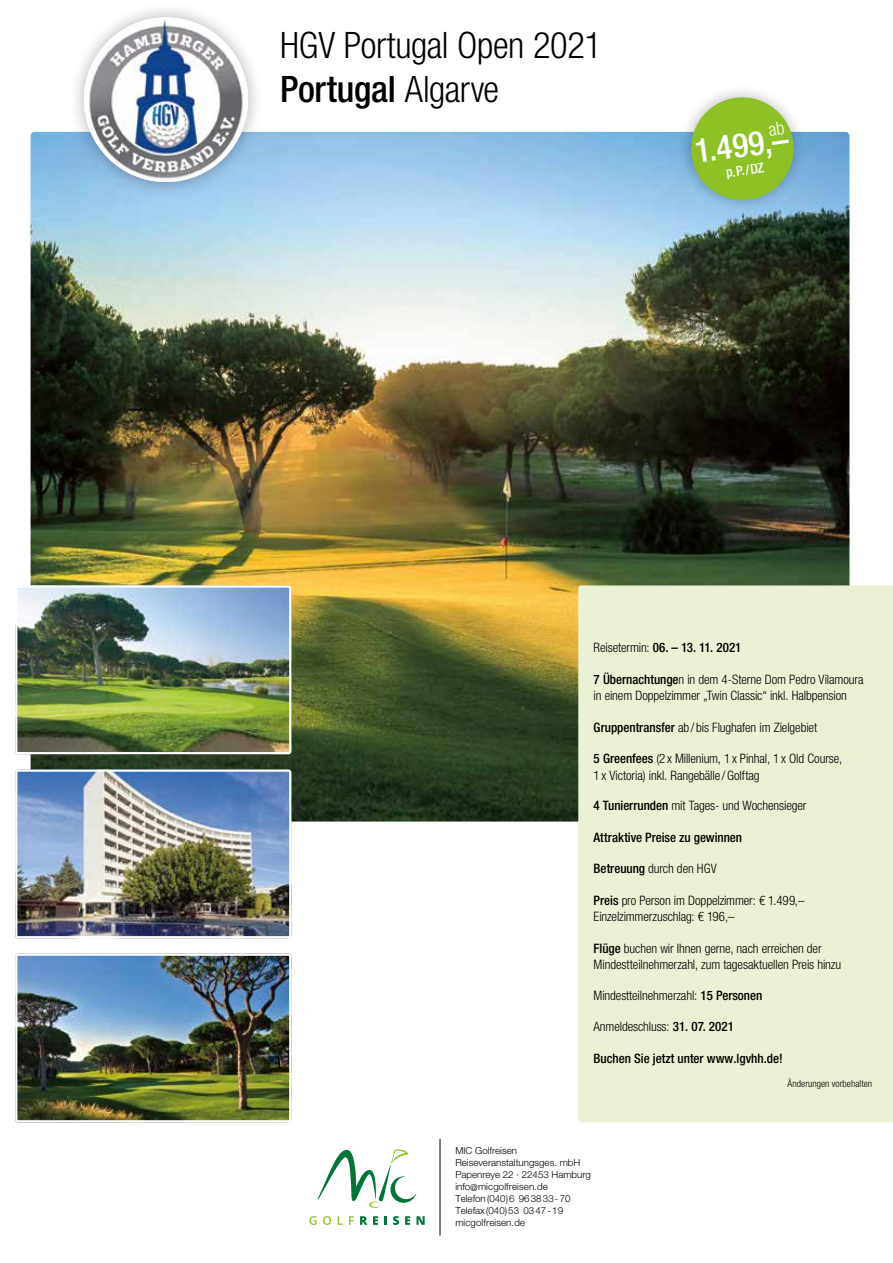
<style>
.page{position:relative;width:893px;height:1263px;background:#fff}
.page>*{position:absolute;margin:0;border:0;box-sizing:border-box;transform-origin:0 0}
.t1{font:300 condensed 36.45px/43.8px "Helvetica Neue LT Std";letter-spacing:-.01em;color:#000}
.t2{font:500 condensed 33.45px "Helvetica Neue LT Std";color:#fff}
.t3{font:500 condensed 13.65px "Helvetica Neue LT Std";color:#fff}
.t4{font:300 condensed 13.05px/16.2px "Helvetica Neue LT Std";letter-spacing:-.01em;color:#000}
.t5{font:500 condensed 13.05px "Helvetica Neue LT Std";color:#000}
.t6{font:300 9.75px/12px "Helvetica Neue LT Std";color:#000}
.t7{font:300 condensed 9.75px "Helvetica Neue LT Std";letter-spacing:.005em;color:#000}
.s1{font-weight:500}
.s2{font-weight:300}
</style>
<div class="page">
<img style="left:31px;top:132px;width:818px;height:689px">
<div style="left:68px;top:1px;width:196px;height:197px;background:#000;opacity:.3"></div>
<img style="left:84px;top:17px;width:164px;height:165px;border-radius:82px">
<div style="left:578px;top:585px;width:315px;height:537px;background:#eaf1d5"></div>
<svg style="left:310px;top:1216px;width:7px;height:9px"></svg>
<svg style="left:323px;top:1216px;width:8px;height:9px"></svg>
<svg style="left:338px;top:1216px;width:5px;height:9px"></svg>
<svg style="left:349px;top:1216px;width:5px;height:9px"></svg>
<svg style="left:360px;top:1216px;width:7px;height:9px"></svg>
<svg style="left:373px;top:1216px;width:5px;height:9px"></svg>
<svg style="left:384px;top:1216px;width:3px;height:9px"></svg>
<svg style="left:393px;top:1216px;width:6px;height:9px"></svg>
<svg style="left:405px;top:1216px;width:5px;height:9px"></svg>
<svg style="left:416px;top:1216px;width:9px;height:9px"></svg>
<svg style="left:318px;top:1149px;width:98px;height:59px"></svg>
<hr style="left:440px;top:1139px;width:1px;height:96px;background:#000">
<img style="left:18px;top:769px;width:273px;height:169px">
<div style="left:15px;top:769px;width:276px;height:169px;border:2px solid #fff;border-radius:2px"></div>
<img style="left:15px;top:954px;width:276px;height:168px">
<div style="left:15px;top:954px;width:276px;height:168px;border:2px solid #fff;border-radius:2px"></div>
<img style="left:18px;top:585px;width:273px;height:169px">
<div style="left:15px;top:585px;width:276px;height:169px;border:2px solid #fff;border-radius:2px"></div>
<svg style="left:668px;top:90px;width:148px;height:133px"></svg>
<h1 class="t1" style="left:280px;top:23px;width:323px">HGV Portugal Open 2021<br><span class="s1">Portugal</span> Algarve</h1>
<h2 class="t2" style="left:692px;top:132px;width:96px;rotate:-8deg">1.499,–</h2>
<p class="t3" style="left:725px;top:165px;width:40px;rotate:-8deg">p. P./DZ</p>
<p class="t5" style="left:594px;top:640px;width:149px"><span class="s2">Reisetermin:</span> 06. – 13. 11. 2021</p>
<p class="t4" style="left:594px;top:671px;width:271px"><span class="s1">7 Übernachtunge</span>n in dem 4-Sterne Dom Pedro Vilamoura in einem Doppelzimmer „Twin Classic“ inkl. Halbpension</p>
<p class="t4" style="left:594px;top:719px;width:225px"><span class="s1">Gruppentransfer</span> ab / bis Flughafen im Zielgebiet</p>
<p class="t4" style="left:594px;top:750px;width:250px"><span class="s1">5 Greenfees</span> (2 x Millenium, 1 x Pinhal, 1 x Old Course,<br>1 x Victoria) inkl. Rangebälle /Golftag</p>
<p class="t4" style="left:594px;top:797px;width:214px"><span class="s1">4 Tunierrunden</span> mit Tages- und Wochensieger</p>
<p class="t5" style="left:594px;top:830px;width:150px">Attraktive Preise zu gewinnen</p>
<p class="t4" style="left:594px;top:860px;width:125px"><span class="s1">Betreuung</span> durch den HGV</p>
<p class="t4" style="left:594px;top:892px;width:212px"><span class="s1">Preis</span> pro Person im Doppelzimmer: € 1.499,–<br>Einzelzimmerzuschlag: € 196,–</p>
<p class="t4" style="left:594px;top:940px;width:249px"><span class="s1">Flüge</span> buchen wir Ihnen gerne, nach erreichen der<br>Mindestteilnehmerzahl, zum tagesaktuellen Preis hinzu</p>
<p class="t4" style="left:594px;top:987px;width:170px">Mindestteilnehmerzahl: <span class="s1">15 Personen</span></p>
<p class="t4" style="left:594px;top:1018px;width:142px">Anmeldeschluss: <span class="s1">31. 07. 2021</span></p>
<p class="t5" style="left:594px;top:1050px;width:191px">Buchen Sie jetzt unter www.lgvhh.de!</p>
<p class="t7" style="left:787px;top:1078px;width:86px">Änderungen vorbehalten</p>
<p class="t6" style="left:455px;top:1144px;width:137px">MIC Golfreisen<br>Reiseveranstaltungsges. mbH<br>Papenreye 22 · 22453 Hamburg info@micgolfreisen.de<br>Telefon (040) 6 96 38 33 - 70<br>Telefax (040) 53 03 47 - 19 micgolfreisen.de</p>
</div>
